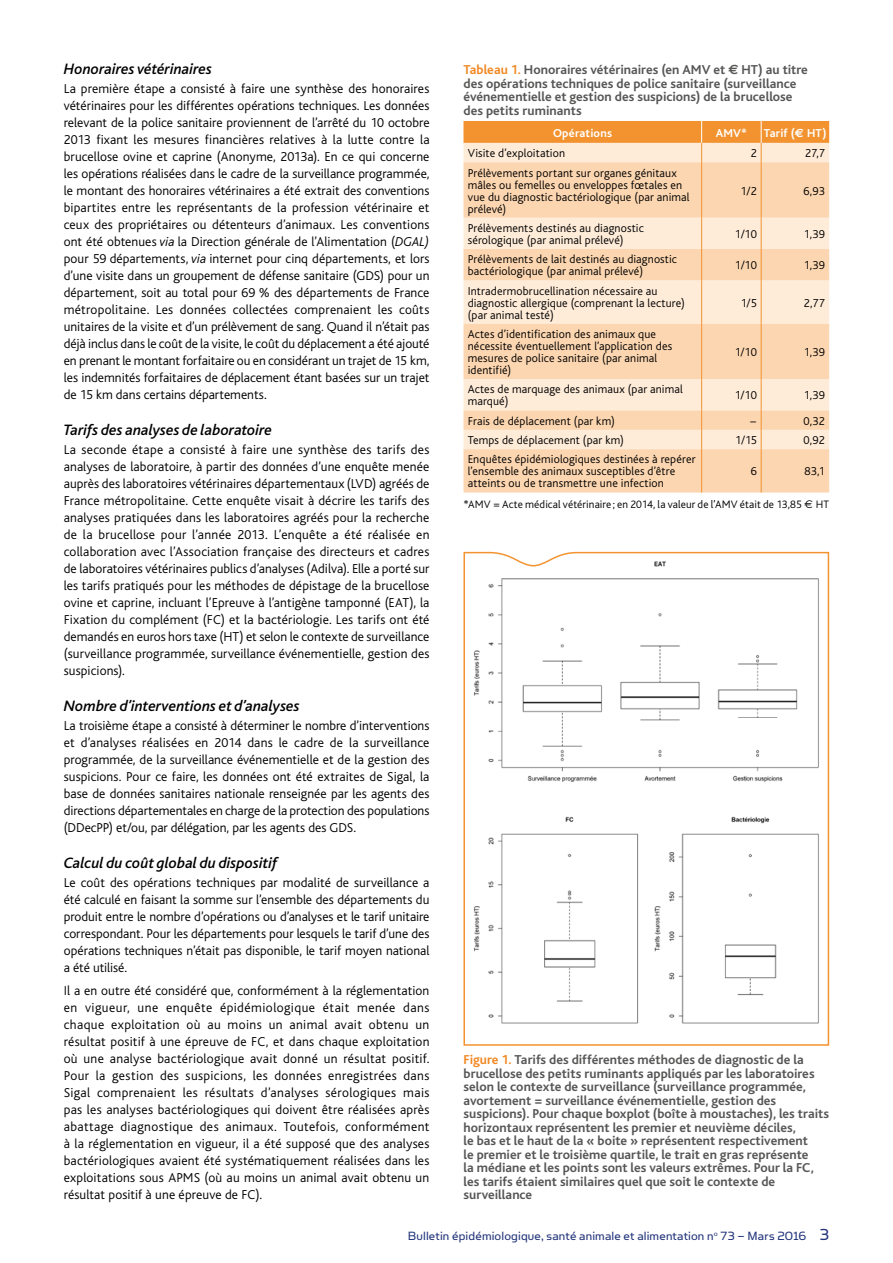
<style>
.page{position:relative;width:893px;height:1263px;background:#fff}
.page>*{position:absolute;margin:0;border:0;box-sizing:border-box;transform-origin:0 0}
.t1{font:italic 500 15.75px "Bliss";color:#000}
.t2{font:300 13.5px/17px "Bliss";color:#000;text-align:justify}
.t3{font:700 13.5px/13.5px "Bliss";color:#565655}
.t4{font:13.5px "Simian Text Orangutan";letter-spacing:.01em;color:#23357b}
.t5{font:300 12px/12px "Bliss";letter-spacing:.01em;color:#000}
.t6{font:700 12px "Bliss";letter-spacing:.015em;color:#fff}
.t7{font:300 11.25px "Bliss";letter-spacing:.01em;color:#000}
.s1{font-style:italic}
.s2{color:#f18822}
.s3{font-family:"Euro Sans"}
.s4{font-family:"Euro Sans";font-weight:400}
.s5{font-size:18px}
</style>
<div class="page">
<svg style="left:463px;top:162px;width:366px;height:331px;background:#fcddbf"></svg>
<hr style="left:701px;top:162px;width:1px;height:56px;background:#f39330">
<hr style="left:761px;top:162px;width:1px;height:56px;background:#f39330">
<hr style="left:701px;top:218px;width:1px;height:31px;background:#f39330">
<hr style="left:761px;top:218px;width:1px;height:31px;background:#f39330">
<hr style="left:701px;top:249px;width:1px;height:31px;background:#f39330">
<hr style="left:761px;top:249px;width:1px;height:31px;background:#f39330">
<hr style="left:701px;top:280px;width:1px;height:44px;background:#f39330">
<hr style="left:761px;top:280px;width:1px;height:44px;background:#f39330">
<hr style="left:701px;top:324px;width:1px;height:55px;background:#f39330">
<hr style="left:761px;top:324px;width:1px;height:55px;background:#f39330">
<hr style="left:701px;top:379px;width:1px;height:31px;background:#f39330">
<hr style="left:761px;top:379px;width:1px;height:31px;background:#f39330">
<svg style="left:701px;top:410px;width:1px;height:39px"></svg>
<svg style="left:761px;top:410px;width:1px;height:39px"></svg>
<hr style="left:701px;top:449px;width:1px;height:44px;background:#f39330">
<hr style="left:761px;top:449px;width:1px;height:44px;background:#f39330">
<svg style="left:463px;top:121px;width:366px;height:41px;background:#f8bc7f"></svg>
<svg style="left:463px;top:551px;width:367px;height:495px"></svg>
<p class="t1" style="left:64px;top:61px;width:150px">Honoraires vétérinaires</p>
<p class="t2" style="left:64px;top:81px;width:367px">La première étape a consisté à faire une synthèse des honoraires vétérinaires pour les différentes opérations techniques. Les données relevant de la police sanitaire proviennent de l’arrêté du 10 octobre 2013 fixant les mesures financières relatives à la lutte contre la brucellose ovine et caprine (Anonyme, 2013a). En ce qui concerne les opérations réalisées dans le cadre de la surveillance programmée, le montant des honoraires vétérinaires a été extrait des conventions bipartites entre les représentants de la profession vétérinaire et ceux des propriétaires ou détenteurs d’animaux. Les conventions ont été obtenues <span class="s1">via</span> la Direction générale de l’Alimentation (<span class="s1">DGAL) </span>pour 59 départements, <span class="s1">via</span> internet pour cinq départements, et lors d’une visite dans un groupement de défense sanitaire (GDS) pour un département, soit au total pour 69 % des départements de France métropolitaine. Les données collectées comprenaient les coûts unitaires de la visite et d’un prélèvement de sang. Quand il n’était pas déjà inclus dans le coût de la visite, le coût du déplacement a été ajouté en prenant le montant forfaitaire ou en considérant un trajet de 15 km, les indemnités forfaitaires de déplacement étant basées sur un trajet de 15 km dans certains départements.</p>
<p class="t1" style="left:64px;top:422px;width:210px">Tarifs des analyses de laboratoire</p>
<p class="t2" style="left:64px;top:441px;width:367px">La seconde étape a consisté à faire une synthèse des tarifs des analyses de laboratoire, à partir des données d’une enquête menée auprès des laboratoires vétérinaires départementaux (LVD) agréés de France métropolitaine. Cette enquête visait à décrire les tarifs des analyses pratiquées dans les laboratoires agréés pour la recherche de la brucellose pour l’année 2013. L’enquête a été réalisée en collaboration avec l’Association française des directeurs et cadres de laboratoires vétérinaires publics d’analyses (Adilva). Elle a porté sur les tarifs pratiqués pour les méthodes de dépistage de la brucellose ovine et caprine, incluant l’Epreuve à l’antigène tamponné (EAT), la Fixation du complément (FC) et la bactériologie. Les tarifs ont été demandés en euros hors taxe (HT) et selon le contexte de surveillance (surveillance programmée, surveillance événementielle, gestion des suspicions).</p>
<p class="t1" style="left:64px;top:698px;width:238px">Nombre d’interventions et d’analyses</p>
<p class="t2" style="left:64px;top:717px;width:367px">La troisième étape a consisté à déterminer le nombre d’interventions et d’analyses réalisées en 2014 dans le cadre de la surveillance programmée, de la surveillance événementielle et de la gestion des suspicions. Pour ce faire, les données ont été extraites de Sigal, la base de données sanitaires nationale renseignée par les agents des directions départementales en charge de la protection des populations (DDecPP) et/ou, par délégation, par les agents des GDS.</p>
<p class="t1" style="left:64px;top:855px;width:215px">Calcul du coût global du dispositif</p>
<p class="t2" style="left:64px;top:874px;width:367px">Le coût des opérations techniques par modalité de surveillance a été calculé en faisant la somme sur l’ensemble des départements du produit entre le nombre d’opérations ou d’analyses et le tarif unitaire correspondant. Pour les départements pour lesquels le tarif d’une des opérations techniques n’était pas disponible, le tarif moyen national a été utilisé.</p>
<p class="t2" style="left:64px;top:983px;width:367px">Il a en outre été considéré que, conformément à la réglementation en vigueur, une enquête épidémiologique était menée dans chaque exploitation où au moins un animal avait obtenu un résultat positif à une épreuve de FC, et dans chaque exploitation où une analyse bactériologique avait donné un résultat positif.<br>Pour la gestion des suspicions, les données enregistrées dans Sigal comprenaient les résultats d’analyses sérologiques mais pas les analyses bactériologiques qui doivent être réalisées après abattage diagnostique des animaux. Toutefois, conformément à la réglementation en vigueur, il a été supposé que des analyses bactériologiques avaient été systématiquement réalisées dans les exploitations sous APMS (où au moins un animal avait obtenu un résultat positif à une épreuve de FC).</p>
<p class="t3" style="left:463px;top:63px;width:346px"><span class="s2">Tableau 1.</span> Honoraires vétérinaires (en AMV et <span class="s3">€</span> HT) au titre des opérations techniques de police sanitaire (surveillance événementielle et gestion des suspicions) de la brucellose des petits ruminants</p>
<p class="t6" style="left:553px;top:126px;width:60px">Opérations</p>
<p class="t6" style="left:716px;top:126px;width:33px">AMV*</p>
<p class="t6" style="left:764px;top:126px;width:64px">Tarif (<span class="s3">€</span> HT)</p>
<p class="t5" style="left:468px;top:147px;width:99px">Visite d’exploitation</p>
<p class="t5" style="left:751px;top:147px;width:8px">2</p>
<p class="t5" style="left:805px;top:147px;width:21px">27,7</p>
<p class="t5" style="left:468px;top:167px;width:223px">Prélèvements portant sur organes génitaux mâles ou femelles ou enveloppes fœtales en vue du diagnostic bactériologique (par animal prélevé)</p>
<p class="t5" style="left:741px;top:185px;width:18px">1/2</p>
<p class="t5" style="left:803px;top:185px;width:23px">6,93</p>
<p class="t5" style="left:468px;top:222px;width:178px">Prélèvements destinés au diagnostic sérologique (par animal prélevé)</p>
<p class="t5" style="left:735px;top:228px;width:24px">1/10</p>
<p class="t5" style="left:804px;top:228px;width:23px">1,39</p>
<p class="t5" style="left:468px;top:254px;width:211px">Prélèvements de lait destinés au diagnostic bactériologique (par animal prélevé)</p>
<p class="t5" style="left:735px;top:260px;width:24px">1/10</p>
<p class="t5" style="left:804px;top:260px;width:23px">1,39</p>
<p class="t5" style="left:468px;top:285px;width:218px">Intradermobrucellination nécessaire au diagnostic allergique (comprenant la lecture) (par animal testé)</p>
<p class="t5" style="left:741px;top:297px;width:18px">1/5</p>
<p class="t5" style="left:804px;top:297px;width:23px">2,77</p>
<p class="t5" style="left:468px;top:328px;width:206px">Actes d’identification des animaux que nécessite éventuellement l’application des mesures de police sanitaire (par animal identifié)</p>
<p class="t5" style="left:735px;top:346px;width:24px">1/10</p>
<p class="t5" style="left:804px;top:346px;width:23px">1,39</p>
<p class="t5" style="left:468px;top:384px;width:217px">Actes de marquage des animaux (par animal marqué)</p>
<p class="t5" style="left:735px;top:390px;width:24px">1/10</p>
<p class="t5" style="left:804px;top:390px;width:23px">1,39</p>
<p class="t5" style="left:468px;top:415px;width:149px">Frais de déplacement (par km)</p>
<p class="t5" style="left:749px;top:415px;width:9px">−</p>
<p class="t5" style="left:804px;top:415px;width:23px">0,32</p>
<p class="t5" style="left:468px;top:434px;width:158px">Temps de déplacement (par km)</p>
<p class="t5" style="left:735px;top:434px;width:23px">1/15</p>
<p class="t5" style="left:804px;top:434px;width:23px">0,92</p>
<p class="t5" style="left:468px;top:454px;width:229px">Enquêtes épidémiologiques destinées à repérer l’ensemble des animaux susceptibles d’être atteints ou de transmettre une infection</p>
<p class="t5" style="left:751px;top:466px;width:8px">6</p>
<p class="t5" style="left:805px;top:466px;width:22px">83,1</p>
<p class="t7" style="left:463px;top:498px;width:367px">*AMV = Acte médical vétérinaire ; en 2014, la valeur de l’AMV était de 13,85 <span class="s4">€</span> HT</p>
<p class="t3" style="left:463px;top:1053px;width:367px"><span class="s2">Figure 1.</span> Tarifs des différentes méthodes de diagnostic de la brucellose des petits ruminants appliqués par les laboratoires selon le contexte de surveillance (surveillance programmée, avortement = surveillance événementielle, gestion des suspicions). Pour chaque boxplot (boîte à moustaches), les traits horizontaux représentent les premier et neuvième déciles,<br>le bas et le haut de la « boite » représentent respectivement<br>le premier et le troisième quartile, le trait en gras représente<br>la médiane et les points sont les valeurs extrêmes. Pour la FC, les tarifs étaient similaires quel que soit le contexte de surveillance</p>
<p class="t4" style="left:408px;top:1228px;width:423px">Bulletin épidémiologique, santé animale et alimentation n<sup>o</sup> 73 – Mars 2016 <span class="s5">3</span></p>
</div>
